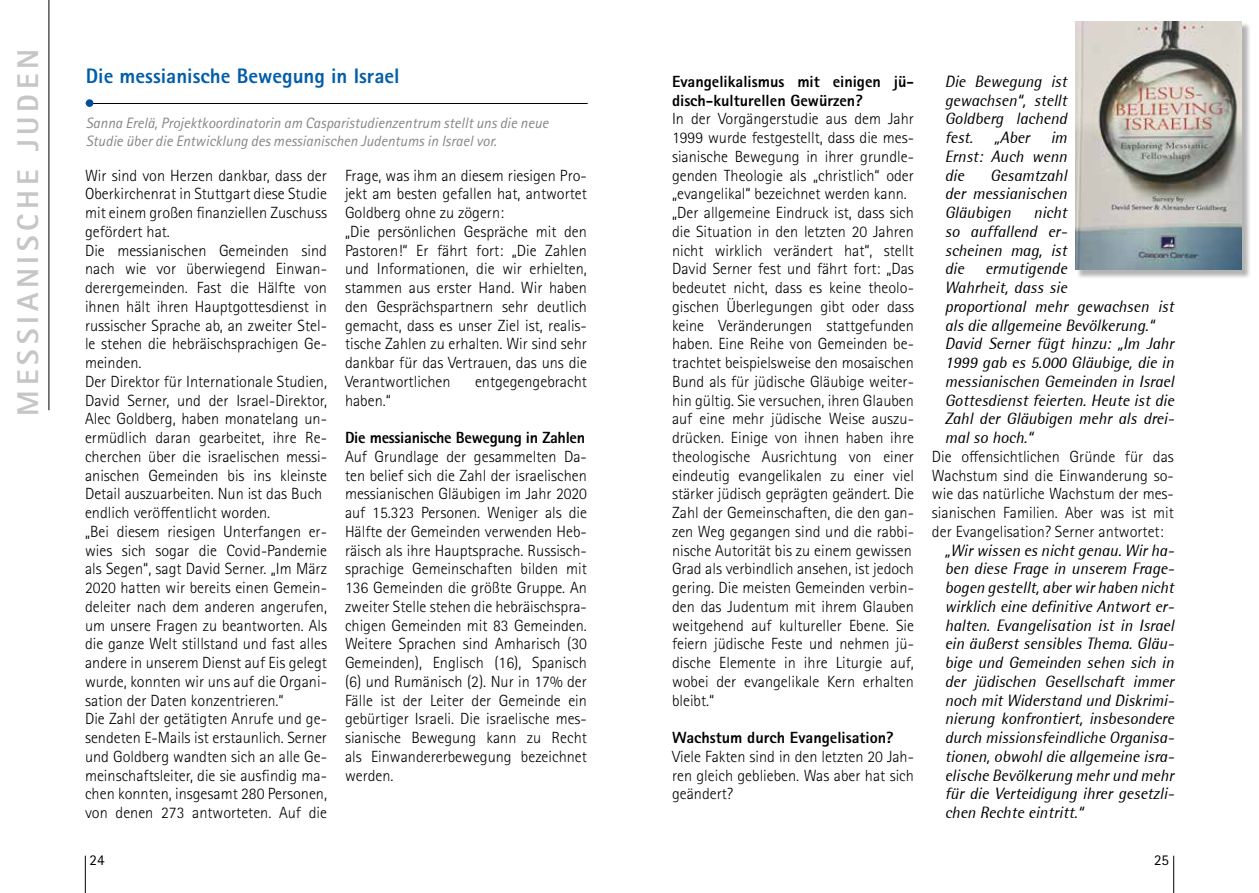
<style>
.page{position:relative;width:1259px;height:893px;background:#fff}
.page>*{position:absolute;margin:0;border:0;box-sizing:border-box;transform-origin:0 0}
.t1{font:800 30px "Rotis Sans Serif Pro";letter-spacing:.16em;color:#c6c6c6}
.t2{font:800 21px "Rotis Sans Serif Pro";color:#005da9}
.t3{font:300 16.2px/18.8px "Rotis Sans Serif Pro";color:#000}
.t4{font:italic 16.2px/18.8px "Rotis Semi Sans";color:#000;text-align:justify}
.t5{font:800 16.2px/18.8px "Rotis Sans Serif Pro";color:#000}
.t6{font:800 16.2px "Rotis Sans Serif Pro";letter-spacing:-.02em;color:#000}
.t7{font:italic 15px/18px "Rotis Sans Serif Pro";color:#878787}
.t8{font:15px "Rotis Sans Serif Pro";color:#000}
</style>
<div class="page">
<hr style="left:85px;top:856px;width:1px;height:37px;background:#000">
<hr style="left:1173px;top:856px;width:1px;height:37px;background:#000">
<hr style="left:86px;top:103px;width:501px;height:1px;background:#000">
<div style="left:86px;top:99px;width:7px;height:8px;background:#004f9f;border-radius:50%"></div>
<hr style="left:49px;top:0;width:1px;height:410px;background:#000">
<div style="left:1076px;top:22px;width:175px;height:257px;background:#000;opacity:.3"></div>
<img style="left:1075px;top:21px;width:167px;height:249px">
<h1 class="t1" style="left:9px;top:416px;width:368px;rotate:-90deg">MESSIANISCHE JUDEN</h1>
<p class="t2" style="left:86px;top:62px;width:315px">Die messianische Bewegung in Israel</p>
<p class="t7" style="left:86px;top:114px;width:464px">Sanna Erelä, Projektkoordinatorin am Casparistudienzentrum stellt uns die neue<br>Studie über die Entwicklung des messianischen Judentums in Israel vor.</p>
<p class="t3" style="left:85px;top:166px;width:243px">Wir sind von Herzen dankbar, dass der Oberkirchenrat in Stuttgart diese Studie mit einem großen finanziellen Zuschuss gefördert hat.<br>Die messianischen Gemeinden sind nach wie vor überwiegend Einwan&shy;derergemeinden. Fast die Hälfte von ihnen hält ihren Hauptgottesdienst in russischer Sprache ab, an zweiter Stel&shy;le stehen die hebräischsprachigen Ge&shy;meinden.<br>Der Direktor für Internationale Studien, David Serner, und der Israel-Direktor, Alec Goldberg, haben monatelang un&shy;ermüdlich daran gearbeitet, ihre Re&shy;cherchen über die israelischen messi&shy;anischen Gemeinden bis ins kleinste Detail auszuarbeiten. Nun ist das Buch endlich veröffentlicht worden.<br>„Bei diesem riesigen Unterfangen er&shy;wies sich sogar die Covid-Pandemie als Segen“, sagt David Serner. „Im März 2020 hatten wir bereits einen Gemein&shy;deleiter nach dem anderen angerufen, um unsere Fragen zu beantworten. Als die ganze Welt stillstand und fast alles andere in unserem Dienst auf Eis gelegt wurde, konnten wir uns auf die Organi&shy;sation der Daten konzentrieren.“<br>Die Zahl der getätigten Anrufe und ge&shy;sendeten E-Mails ist erstaunlich. Serner und Goldberg wandten sich an alle Ge&shy;meinschaftsleiter, die sie ausfindig ma&shy;chen konnten, insgesamt 280 Personen, von denen 273 antworteten. Auf die</p>
<p class="t3" style="left:345px;top:166px;width:243px">Frage, was ihm an diesem riesigen Pro&shy;jekt am besten gefallen hat, antwortet Goldberg ohne zu zögern:<br>„Die persönlichen Gespräche mit den Pastoren!“ Er fährt fort: „Die Zahlen und Informationen, die wir erhielten, stammen aus erster Hand. Wir haben den Gesprächspartnern sehr deutlich gemacht, dass es unser Ziel ist, realis&shy;tische Zahlen zu erhalten. Wir sind sehr dankbar für das Vertrauen, das uns die Verantwortlichen</p>
<p class="t3" style="left:475px;top:372px;width:113px">entgegengebracht</p>
<p class="t3" style="left:345px;top:391px;width:47px">haben.“</p>
<p class="t6" style="left:345px;top:427px;width:242px">Die messianische Bewegung in Zahlen</p>
<p class="t3" style="left:345px;top:447px;width:243px;text-align:justify">Auf Grundlage der gesammelten Da&shy;ten belief sich die Zahl der israelischen messianischen Gläubigen im Jahr 2020 auf 15.323 Personen. Weniger als die Hälfte der Gemeinden verwenden Heb&shy;räisch als ihre Hauptsprache. Russisch&shy;sprachige Gemeinschaften bilden mit 136 Gemeinden die größte Gruppe. An zweiter Stelle stehen die hebräischspra&shy;chigen Gemeinden mit 83 Gemeinden.<br>Weitere Sprachen sind Amharisch (30<br>Gemeinden), Englisch (16), Spanisch (6) und Rumänisch (2). Nur in 17% der Fälle ist der Leiter der Gemeinde ein gebürtiger Israeli. Die israelische mes&shy;sianische Bewegung kann zu Recht als Einwandererbewegung bezeichnet werden.</p>
<p class="t5" style="left:672px;top:72px;width:243px">Evangelikalismus mit einigen jü&shy;disch-kulturellen Gewürzen?</p>
<p class="t3" style="left:672px;top:110px;width:243px">In der Vorgängerstudie aus dem Jahr 1999 wurde festgestellt, dass die mes&shy;sianische Bewegung in ihrer grundle&shy;genden Theologie als „christlich“ oder „evangelikal“ bezeichnet werden kann. „Der allgemeine Eindruck ist, dass sich die Situation in den letzten 20 Jahren nicht wirklich verändert hat“, stellt David Serner fest und fährt fort: „Das bedeutet nicht, dass es keine theolo&shy;gischen Überlegungen gibt oder dass keine Veränderungen stattgefunden haben. Eine Reihe von Gemeinden be&shy;trachtet beispielsweise den mosaischen Bund als für jüdische Gläubige weiter&shy;hin gültig. Sie versuchen, ihren Glauben auf eine mehr jüdische Weise auszu&shy;drücken. Einige von ihnen haben ihre theologische Ausrichtung von einer eindeutig evangelikalen zu einer viel stärker jüdisch geprägten geändert. Die Zahl der Gemeinschaften, die den gan&shy;zen Weg gegangen sind und die rabbi&shy;nische Autorität bis zu einem gewissen Grad als verbindlich ansehen, ist jedoch gering. Die meisten Gemeinden verbin&shy;den das Judentum mit ihrem Glauben weitgehend auf kultureller Ebene. Sie feiern jüdische Feste und nehmen jü&shy;dische Elemente in ihre Liturgie auf, wobei der evangelikale Kern erhalten bleibt.“</p>
<p class="t5" style="left:672px;top:728px;width:223px">Wachstum durch Evangelisation?</p>
<p class="t3" style="left:672px;top:747px;width:243px;text-align:justify">Viele Fakten sind in den letzten 20 Jah&shy;ren gleich geblieben. Was aber hat sich geändert?</p>
<p class="t4" style="left:944px;top:72px;width:124px">Die Bewegung ist gewachsen“, stellt Goldberg lachend fest.</p>
<p class="t4" style="left:944px;top:128px;width:124px;text-indent:106px">im Ernst: Auch wenn die</p>
<p class="t4" style="left:994px;top:128px;width:37px">„Aber</p>
<p class="t4" style="left:944px;top:165px;width:124px;text-indent:45px">Gesamtzahl der messianischen Gläubigen</p>
<p class="t4" style="left:944px;top:203px;width:124px;text-indent:89px">nicht so auffallend er&shy;scheinen mag, ist die</p>
<p class="t4" style="left:944px;top:259px;width:231px;text-align:left;text-indent:40px">ermutigende<br>Wahrheit, dass sie<br>proportional mehr gewachsen ist als die allgemeine Bevölkerung.“<br>David Serner fügt hinzu: „Im Jahr<br>1999 gab es 5.000 Gläubige, die in messianischen Gemeinden in Israel<br>Gottesdienst feierten. Heute ist die<br>Zahl der Gläubigen mehr als drei&shy;mal so hoch.“</p>
<p class="t3" style="left:932px;top:447px;width:243px;text-align:justify">Die offensichtlichen Gründe für das Wachstum sind die Einwanderung so&shy;wie das natürliche Wachstum der mes&shy;sianischen Familien. Aber was ist mit der Evangelisation? Serner antwortet:</p>
<p class="t4" style="left:944px;top:540px;width:231px">„Wir wissen es nicht genau. Wir ha&shy;ben diese Frage in unserem Frage&shy;bogen gestellt, aber wir haben nicht wirklich eine definitive Antwort er&shy;halten. Evangelisation ist in Israel ein äußerst sensibles Thema. Gläu&shy;bige und Gemeinden sehen sich in der jüdischen Gesellschaft immer noch mit Widerstand und Diskrimi&shy;nierung konfrontiert, insbesondere durch missionsfeindliche Organisa&shy;tionen, obwohl die allgemeine isra&shy;elische Bevölkerung mehr und mehr für die Verteidigung ihrer gesetzli&shy;chen Rechte eintritt.“</p>
<p class="t8" style="left:90px;top:851px;width:17px">24</p>
<p class="t8" style="left:1154px;top:851px;width:16px">25</p>
</div>
